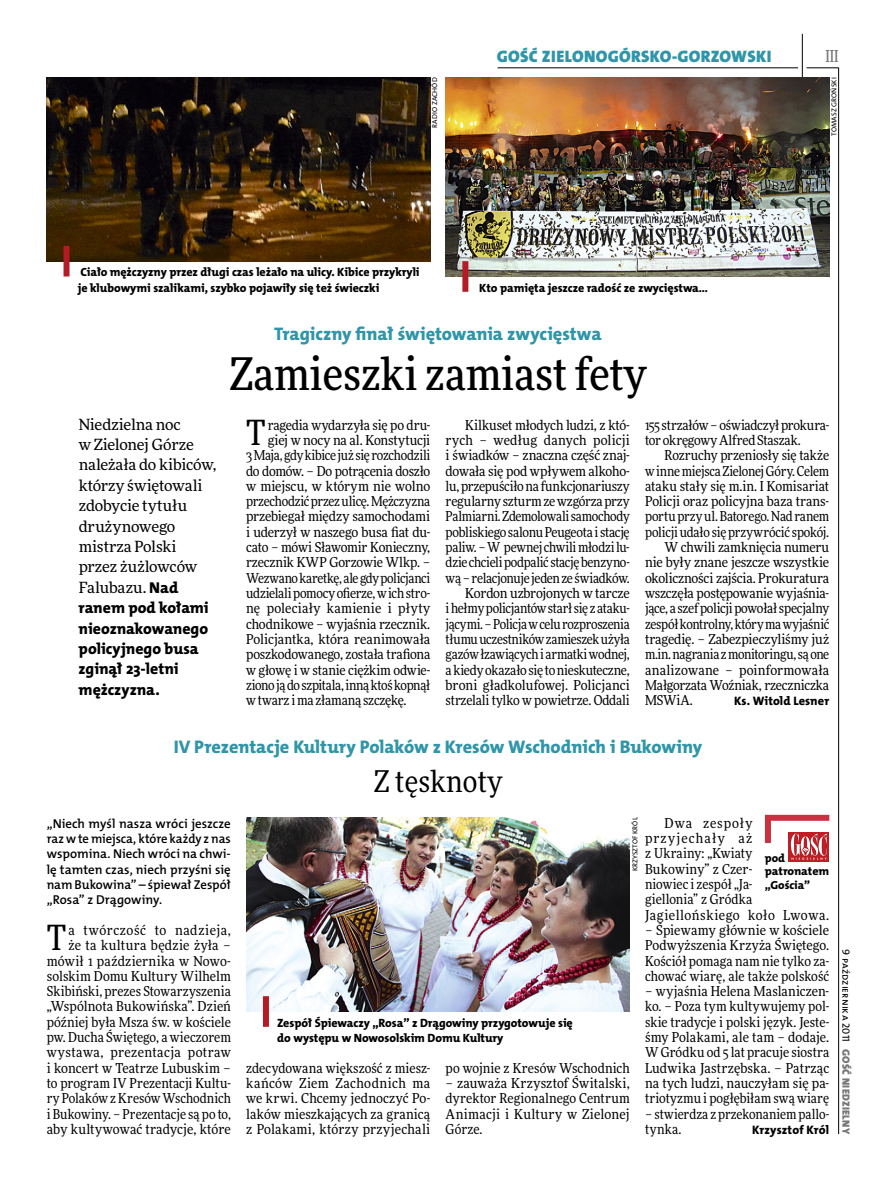
<style>
.page{position:relative;width:893px;height:1191px;background:#fff}
.page>*{position:absolute;margin:0;border:0;box-sizing:border-box;transform-origin:0 0}
.t1{font:500 45px "Freeday Narrow";color:#000}
.t2{font:34.8px "Freeday Narrow News";color:#000}
.t3{font:30px "Freeday Narrow News";letter-spacing:.01em;color:#000}
.t4{font:18.3px "The Mix HP8 Ex Bld";letter-spacing:-.005em;color:#2f95a8}
.t5{font:16.65px "The Mix HP9 Blk";letter-spacing:.02em;color:#2f95a8}
.t6{font:500 16.5px "Freeday Narrow";color:#777778;scale:.9 1}
.t7{font:15.75px/20.4px "The Mix HP8 Ex Bld";color:#000}
.t8{font:15.45px/20.4px "Freeday News";letter-spacing:-.01em;color:#000}
.t9{font:13.65px/15.3px "Freeday Narrow News";letter-spacing:-.005em;color:#000;text-align:justify}
.t10{font:13.65px/15.3px "Freeday Narrow News";letter-spacing:.025em;color:#000}
.t11{font:13.65px "Freeday Narrow News";letter-spacing:-.025em;color:#000}
.t12{font:13.65px "Freeday Narrow News";letter-spacing:.02em;color:#000}
.t13{font:13.65px "Freeday Narrow News";letter-spacing:.015em;color:#000}
.t14{font:12.9px/15.3px "The Mix HP6 Se Bld";letter-spacing:-.005em;color:#000;text-align:justify}
.t15{font:12.3px "The Mix HP8 Ex Bld";letter-spacing:.01em;color:#000}
.t16{font:12px/15.3px "The Mix HP8 Ex Bld";letter-spacing:-.005em;color:#000}
.t17{font:11.7px/13.5px "The Mix HP8 Ex Bld";letter-spacing:-.005em;color:#000}
.t18{font:10.5px "The Mix HP5 Plain";letter-spacing:.015em;color:#000}
.t19{font:10.5px "The Mix HP9 Blk";letter-spacing:.025em;color:#777778}
.t20{font:7.2px "The Mix HP5 Plain";letter-spacing:.015em;color:#000}
.s1{font-family:"The Mix HP8 Ex Bld";font-size:15.75px}
</style>
<div class="page">
<hr style="left:838px;top:68px;width:1px;height:1066px;background:#000">
<hr style="left:802px;top:34px;width:1px;height:43px;background:#000">
<hr style="left:806px;top:68px;width:33px;height:1px;background:#000">
<hr style="left:497px;top:68px;width:301px;height:1px;background:#000">
<img style="left:47px;top:77px;width:383px;height:184px">
<img style="left:246px;top:817px;width:384px;height:194px">
<div style="left:263px;top:996px;width:6px;height:30px;background:#b51b24"></div>
<svg style="left:789px;top:859px;width:40px;height:2px"></svg>
<svg style="left:765px;top:814px;width:65px;height:45px"></svg>
<img style="left:446px;top:77px;width:383px;height:199px">
<div style="left:64px;top:246px;width:6px;height:30px;background:#b51b24"></div>
<div style="left:462px;top:261px;width:6px;height:31px;background:#b51b24"></div>
<p class="t5" style="left:497px;top:46px;width:276px">GOŚĆ ZIELONOGÓRSKO-GORZOWSKI</p>
<p class="t6" style="left:825px;top:46px;width:16px">III</p>
<p class="t20" style="left:430px;top:128px;width:52px;rotate:-90deg">Radio Zachód</p>
<p class="t20" style="left:829px;top:136px;width:60px;rotate:-90deg">Tomasz Groński</p>
<p class="t16" style="left:78px;top:265px;width:343px">Ciało mężczyzny przez długi czas leżało na ulicy. Kibice przykryli je klubowymi szalikami, szybko pojawiły się też świeczki</p>
<p class="t16" style="left:479px;top:280px;width:230px">Kto pamięta jeszcze radość ze zwycięstwa…</p>
<h3 class="t4" style="left:274px;top:322px;width:329px">Tragiczny finał świętowania zwycięstwa</h3>
<h1 class="t1" style="left:229px;top:346px;width:419px">Zamieszki zamiast fety</h1>
<p class="t8" style="left:79px;top:413px;width:139px">Niedzielna noc<br>w Zielonej Górze należała do kibiców, którzy świętowali zdobycie tytułu drużynowego mistrza Polski przez żużlowców<br>Falubazu. <span class="s1">Nad</span></p>
<p class="t7" style="left:79px;top:598px;width:132px">ranem pod kołami nieoznakowanego policyjnego busa zginął 23-letni mężczyzna.</p>
<p class="t9" style="left:446px;top:417px;width:186px;text-align:right">Kilkuset młodych ludzi, z któ&shy;rych – według danych policji i świadków – znaczna część znaj&shy;dowała się pod wpływem alkoho&shy;lu, przepuściło na funkcjonariuszy regularny szturm ze wzgórza przy Palmiarni. Zdemolowali samochody pobliskiego salonu Peugeota i stację paliw. – W pewnej chwili młodzi lu&shy;dzie chcieli podpalić stację benzyno&shy;wą – relacjonuje jeden ze świadków.<br>Kordon uzbrojonych w tarcze<br>i hełmy policjantów starł się z ataku&shy;jącymi. – Policja w celu rozproszenia tłumu uczestników zamieszek użyła gazów łzawiących i armatki wodnej, a kiedy okazało się to nieskuteczne, broni gładkolufowej. Policjanci strzelali tylko w powietrze. Oddali</p>
<p class="t9" style="left:645px;top:417px;width:186px">155 strzałów – oświadczył prokura&shy;tor okręgowy Alfred Staszak.</p>
<h2 class="t2" style="left:246px;top:411px;width:21px">T</h2>
<p class="t9" style="left:268px;top:417px;width:164px">ragedia wydarzyła się po dru-</p>
<p class="t9" style="left:268px;top:432px;width:164px">giej w nocy na al. Konstytucji</p>
<p class="t11" style="left:246px;top:447px;width:186px">3 Maja, gdy kibice już się rozchodzili</p>
<p class="t9" style="left:246px;top:463px;width:186px">do domów. – Do potrącenia doszło</p>
<p class="t9" style="left:246px;top:478px;width:186px">w miejscu, w którym nie wolno</p>
<p class="t9" style="left:246px;top:493px;width:186px">przechodzić przez ulicę. Mężczyzna</p>
<p class="t9" style="left:246px;top:509px;width:186px">przebiegał między samochodami</p>
<p class="t9" style="left:246px;top:524px;width:186px">i uderzył w naszego busa fiat du-</p>
<p class="t9" style="left:246px;top:539px;width:186px">cato – mówi Sławomir Konieczny,</p>
<p class="t9" style="left:246px;top:555px;width:186px">rzecznik KWP Gorzowie Wlkp. –</p>
<p class="t11" style="left:246px;top:569px;width:186px">Wezwano karetkę, ale gdy policjanci</p>
<p class="t9" style="left:246px;top:585px;width:186px">udzielali pomocy ofierze, w ich stro-</p>
<p class="t12" style="left:246px;top:600px;width:186px">nę poleciały kamienie i płyty</p>
<p class="t9" style="left:246px;top:616px;width:186px">chodnikowe – wyjaśnia rzecznik.</p>
<p class="t9" style="left:246px;top:631px;width:186px">Policjantka, która reanimowała</p>
<p class="t9" style="left:246px;top:646px;width:186px">poszkodowanego, została trafiona</p>
<p class="t9" style="left:246px;top:662px;width:186px">w głowę i w stanie ciężkim odwie-</p>
<p class="t11" style="left:246px;top:676px;width:186px">ziono ją do szpitala, inną ktoś kopnął</p>
<p class="t9" style="left:246px;top:692px;width:162px">w twarz i ma złamaną szczękę.</p>
<p class="t9" style="left:665px;top:447px;width:166px">Rozruchy przeniosły się także</p>
<p class="t9" style="left:645px;top:463px;width:186px">w inne miejsca Zielonej Góry. Celem</p>
<p class="t9" style="left:645px;top:478px;width:186px">ataku stały się m.in. I Komisariat</p>
<p class="t9" style="left:645px;top:493px;width:186px">Policji oraz policyjna baza trans-</p>
<p class="t9" style="left:645px;top:509px;width:186px">portu przy ul. Batorego. Nad ranem</p>
<p class="t9" style="left:645px;top:524px;width:186px">policji udało się przywrócić spokój.</p>
<p class="t9" style="left:665px;top:539px;width:166px">W chwili zamknięcia numeru</p>
<p class="t9" style="left:645px;top:555px;width:186px">nie były znane jeszcze wszystkie</p>
<p class="t9" style="left:645px;top:570px;width:186px">okoliczności zajścia. Prokuratura</p>
<p class="t9" style="left:645px;top:585px;width:186px">wszczęła postępowanie wyjaśnia-</p>
<p class="t9" style="left:645px;top:600px;width:186px">jące, a szef policji powołał specjalny</p>
<p class="t9" style="left:645px;top:616px;width:186px">zespół kontrolny, który ma wyjaśnić</p>
<p class="t9" style="left:645px;top:631px;width:186px">tragedię. – Zabezpieczyliśmy już</p>
<p class="t9" style="left:645px;top:646px;width:186px">m.in. nagrania z monitoringu, są one</p>
<p class="t13" style="left:645px;top:661px;width:186px">analizowane – poinformowała</p>
<p class="t9" style="left:645px;top:677px;width:186px">Małgorzata Woźniak, rzeczniczka</p>
<p class="t9" style="left:645px;top:692px;width:49px">MSWiA.</p>
<p class="t15" style="left:734px;top:693px;width:97px">Ks. Witold Lesner</p>
<h3 class="t4" style="left:174px;top:735px;width:530px">IV Prezentacje Kultury Polaków z Kresów Wschodnich i Bukowiny</h3>
<h3 class="t3" style="left:374px;top:763px;width:130px">Z tęsknoty</h3>
<p class="t14" style="left:47px;top:816px;width:186px">„Niech myśl nasza wróci jeszcze raz w te miejsca, które każdy z nas wspomina. Niech wróci na chwi&shy;lę tamten czas, niech przyśni się nam Bukowina” – śpiewał Zespół „Rosa” z Drągowiny.</p>
<h2 class="t2" style="left:47px;top:916px;width:21px">T</h2>
<p class="t20" style="left:630px;top:871px;width:56px;rotate:-90deg">Krzysztof Król</p>
<p class="t10" style="left:645px;top:815px;width:186px;text-indent:20px">Dwa zespoły przyjechały aż<br>z Ukrainy: „Kwiaty<br>Bukowiny” z Czer-<br>niowiec i zespół „Ja-<br>giellonia” z Gródka<br>Jagiellońskiego koło Lwowa.</p>
<p class="t9" style="left:645px;top:922px;width:186px">– Śpiewamy głównie w kościele Podwyższenia Krzyża Świętego.<br>Kościół pomaga nam nie tylko za&shy;chować wiarę, ale także polskość</p>
<p class="t9" style="left:645px;top:983px;width:186px">– wyjaśnia Helena Maslaniczen&shy;ko. – Poza tym kultywujemy pol&shy;skie tradycje i polski język. Jeste&shy;śmy Polakami, ale tam – dodaje.<br>W Gródku od 5 lat pracuje siostra Ludwika Jastrzębska. – Patrząc na tych ludzi, nauczyłam się pa&shy;triotyzmu i pogłębiłam swą wiarę</p>
<p class="t9" style="left:645px;top:1106px;width:186px">– stwierdza z przekonaniem pallo&shy;tynka.</p>
<p class="t17" style="left:765px;top:851px;width:66px">pod patronatem „Gościa”</p>
<p class="t9" style="left:47px;top:922px;width:186px;text-align:right">a twórczość to nadzieja,<br>że ta kultura będzie żyła – mówił 1 października w Nowo&shy;solskim Domu Kultury Wilhelm<br>Skibiński, prezes Stowarzyszenia „Wspólnota Bukowińska”. Dzień później była Msza św. w kościele pw. Ducha Świętego, a wieczorem wystawa, prezentacja potraw i koncert w Teatrze Lubuskim – to program IV Prezentacji Kultu&shy;ry Polaków z Kresów Wschodnich i Bukowiny. – Prezentacje są po to, aby kultywować tradycje, które</p>
<p class="t16" style="left:277px;top:1015px;width:297px">Zespół Śpiewaczy „Rosa” z Drągowiny przygotowuje się do występu w Nowosolskim Domu Kultury</p>
<p class="t9" style="left:246px;top:1060px;width:186px">zdecydowana większość z miesz&shy;kańców Ziem Zachodnich ma we krwi. Chcemy jednoczyć Po&shy;laków mieszkających za granicą z Polakami, którzy przyjechali</p>
<p class="t9" style="left:446px;top:1060px;width:186px">po wojnie z Kresów Wschodnich</p>
<p class="t9" style="left:446px;top:1075px;width:186px">– zauważa Krzysztof Świtalski, dyrektor Regionalnego Centrum Animacji i Kultury w Zielonej Górze.</p>
<p class="t15" style="left:752px;top:1122px;width:78px">Krzysztof Król</p>
<p class="t18" style="left:853px;top:949px;width:94px;rotate:90deg">9 października 2011</p>
<p class="t19" style="left:853px;top:1049px;width:86px;rotate:90deg">GOŚĆ NIEDZIELNY</p>
</div>
